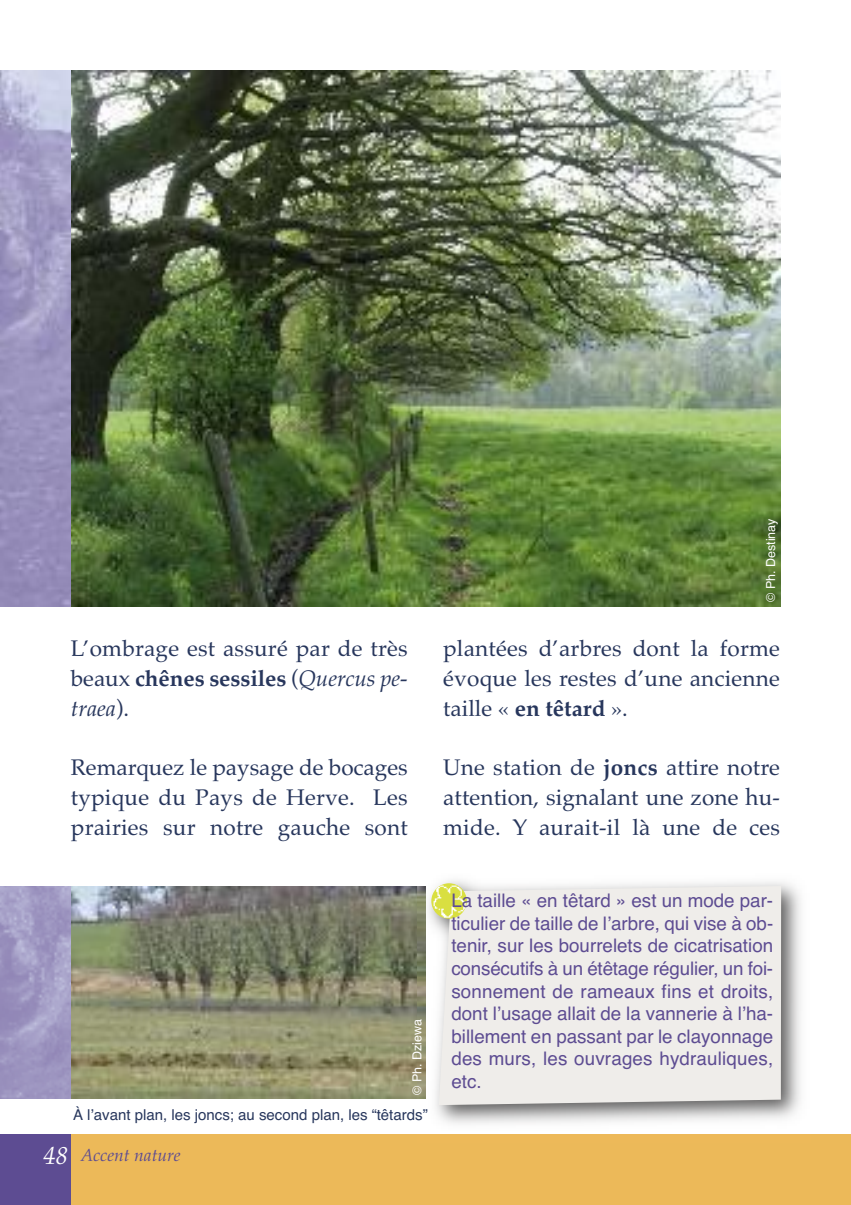
<style>
.page{position:relative;width:851px;height:1205px;background:#fff}
.page>*{position:absolute;margin:0;border:0;box-sizing:border-box;transform-origin:0 0}
.t1{font:22.5px/29.8px "Palatino";letter-spacing:.01em;color:#27365c;text-align:justify}
.t2{font:18.75px/22.5px "Helvetica";letter-spacing:.01em;color:#5d4c92;text-align:justify}
.t3{font:italic 17.5px "Palatino";color:#5d4c92}
.t4{font:15px "Helvetica";color:#27365c}
.t5{font:12.5px "Helvetica";color:#fff}
.s1{font-weight:700}
.s2{font-style:italic}
.s3{font-size:25px;color:#fff}
</style>
<div class="page">
<div style="left:69px;top:1134px;width:781px;height:71px;background:#ecb959"></div>
<img style="left:0;top:71px;width:780px;height:535px">
<div style="left:0;top:1134px;width:71px;height:71px;background:#5d4c92"></div>
<img style="left:0;top:886px;width:418px;height:212px">
<img style="left:418px;top:880px;width:383px;height:244px">
<img style="left:418px;top:886px;width:7px;height:212px">
<div style="left:439px;top:886px;width:342px;height:219px;background:#efedea"></div>
<svg style="left:431px;top:883px;width:35px;height:36px"></svg>
<img style="left:431px;top:883px;width:35px;height:35px;border-radius:50%">
<p class="t1" style="left:71px;top:634px;width:338px">L’ombrage est assuré par de très beaux <span class="s1">chênes sessiles</span> (<span class="s2">Quercus pe&shy;traea</span>).</p>
<p class="t1" style="left:71px;top:752px;width:338px">Remarquez le paysage de bocages typique du Pays de Herve. Les prairies sur notre gauche sont</p>
<p class="t5" style="left:763px;top:602px;width:85px;rotate:-90deg">© Ph. Destinay</p>
<p class="t1" style="left:443px;top:634px;width:338px">plantées d’arbres dont la forme évoque les restes d’une ancienne taille « <span class="s1">en têtard</span> ».</p>
<p class="t1" style="left:443px;top:752px;width:338px">Une station de <span class="s1">joncs</span> attire notre attention, signalant une zone hu&shy;mide. Y aurait-il là une de ces</p>
<p class="t5" style="left:409px;top:1095px;width:77px;rotate:-90deg">© Ph. Dziewa</p>
<p class="t4" style="left:73px;top:1106px;width:356px">À l’avant plan, les joncs; au second plan, les “têtards”</p>
<p class="t3" style="left:43px;top:1144px;width:139px"><span class="s3">48</span> Accent nature</p>
<p class="t2" style="left:451px;top:890px;width:323px">La taille « en têtard » est un mode par&shy;ticulier de taille de l’arbre, qui vise à ob&shy;tenir, sur les bourrelets de cicatrisation consécutifs à un étêtage régulier, un foi&shy;sonnement de rameaux fins et droits, dont l’usage allait de la vannerie à l’ha&shy;billement en passant par le clayonnage des murs, les ouvrages hydrauliques, etc.</p>
</div>
